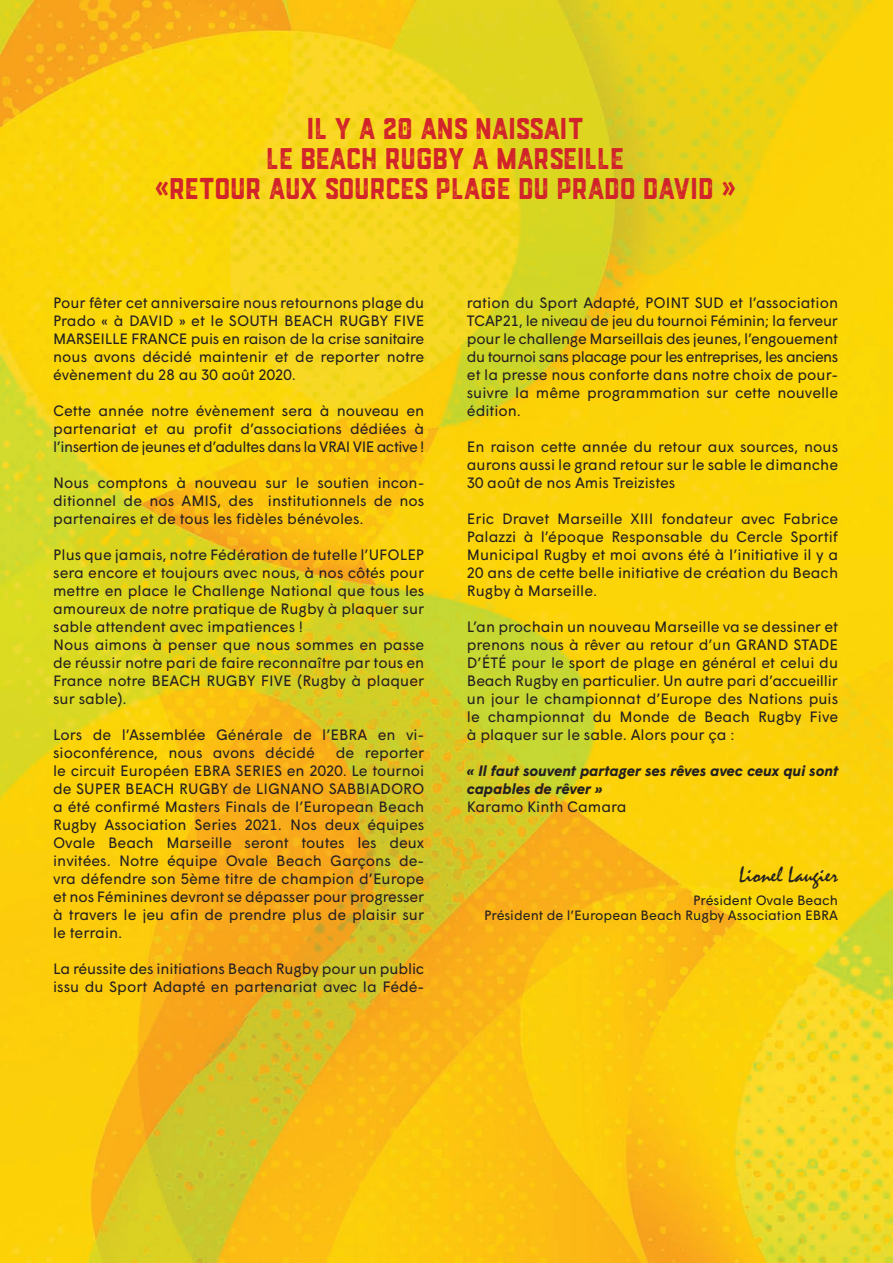
<style>
.page{position:relative;width:893px;height:1263px;background:#fff}
.page>*{position:absolute;margin:0;border:0;box-sizing:border-box;transform-origin:0 0}
.t1{font:30px/30px "Drone Ranger 01 Inked";color:#d1232a;text-align:center}
.t2{font:22.5px "Mistral";color:#231f20}
.t3{font:15px/18px "Wigrum";color:#231f20;text-align:justify}
.t4{font:italic 700 15px/18px "Wigrum";color:#231f20}
.t5{font:13.5px/15px "Wigrum";color:#231f20;text-align:right}
</style>
<div class="page">
<img style="left:0;top:0;width:893px;height:1263px">
<h1 class="t1" style="left:156px;top:112px;width:583px">IL Y A 20 ANS NAISSAIT<br>LE BEACH RUGBY A MARSEILLE<br>«RETOUR AUX SOURCES PLAGE DU PRADO DAVID »</h1>
<p class="t3" style="left:53px;top:292px;width:373px">Pour fêter cet anniversaire nous retournons plage du Prado « à DAVID » et le SOUTH BEACH RUGBY FIVE MARSEILLE FRANCE puis en raison de la crise sanitaire nous avons décidé maintenir et de reporter notre évènement du 28 au 30 août 2020.</p>
<p class="t3" style="left:53px;top:400px;width:373px">Cette année notre évènement sera à nouveau en partenariat et au profit d’associations dédiées à l’insertion de jeunes et d’adultes dans la VRAI VIE active !</p>
<p class="t3" style="left:53px;top:472px;width:373px">Nous comptons à nouveau sur le soutien incon&shy;ditionnel de nos AMIS, des institutionnels de nos partenaires et de tous les fidèles bénévoles.</p>
<p class="t3" style="left:53px;top:544px;width:373px;text-align:left">Plus que jamais, notre Fédération de tutelle l’UFOLEP sera encore et toujours avec nous, à nos côtés pour mettre en place le Challenge National que tous les amoureux de notre pratique de Rugby à plaquer sur sable attendent avec impatiences !<br>Nous aimons à penser que nous sommes en passe de réussir notre pari de faire reconnaître par tous en France notre BEACH RUGBY FIVE (Rugby à plaquer sur sable).</p>
<p class="t3" style="left:53px;top:724px;width:373px">Lors de l’Assemblée Générale de l’EBRA en vi&shy;sioconférence, nous avons décidé</p>
<p class="t3" style="left:53px;top:742px;width:373px;text-indent:283px">de reporter le circuit Européen EBRA SERIES en 2020. Le tournoi de SUPER BEACH RUGBY de LIGNANO SABBIADORO a été confirmé Masters Finals de l’European Beach Rugby Association Series 2021. Nos deux équipes Ovale Beach Marseille seront toutes les deux invitées. Notre équipe Ovale Beach Garçons de&shy;vra défendre son 5ème titre de champion d’Europe et nos Féminines devront se dépasser pour progresser à travers le jeu afin de prendre plus de plaisir sur le terrain.</p>
<p class="t3" style="left:53px;top:958px;width:373px">La réussite des initiations Beach Rugby pour un public issu du Sport Adapté en partenariat avec la Fédé-</p>
<p class="t3" style="left:467px;top:292px;width:373px">ration du Sport Adapté, POINT SUD et l’association TCAP21, le niveau de jeu du tournoi Féminin; la ferveur pour le challenge Marseillais des jeunes, l’engouement du tournoi sans placage pour les entreprises, les anciens et la presse nous conforte dans notre choix de pour&shy;suivre la même programmation sur cette nouvelle édition.</p>
<p class="t3" style="left:467px;top:436px;width:373px">En raison cette année du retour aux sources, nous aurons aussi le grand retour sur le sable le dimanche 30 août de nos Amis Treizistes</p>
<p class="t3" style="left:467px;top:508px;width:373px">Eric Dravet Marseille XIII fondateur avec Fabrice Palazzi à l’époque Responsable du Cercle Sportif Municipal Rugby et moi avons été à l’initiative il y a 20 ans de cette belle initiative de création du Beach Rugby à Marseille.</p>
<p class="t3" style="left:467px;top:616px;width:373px">L’an prochain un nouveau Marseille va se dessiner et prenons nous à rêver au retour d’un GRAND STADE D’ÉTÉ pour le sport de plage en général et celui du Beach Rugby en particulier. Un autre pari d’accueillir un jour le championnat d’Europe des Nations puis le championnat du Monde de Beach Rugby Five à plaquer sur le sable. Alors pour ça :</p>
<p class="t4" style="left:467px;top:760px;width:373px">« Il faut souvent partager ses rêves avec ceux qui sont capables de rêver »</p>
<p class="t3" style="left:467px;top:796px;width:161px">Karamo Kinth Camara</p>
<h2 class="t2" style="left:739px;top:862px;width:100px">Lionel Laugier</h2>
<p class="t5" style="left:484px;top:891px;width:355px">Président Ovale Beach<br>Président de l’European Beach Rugby Association EBRA</p>
</div>
